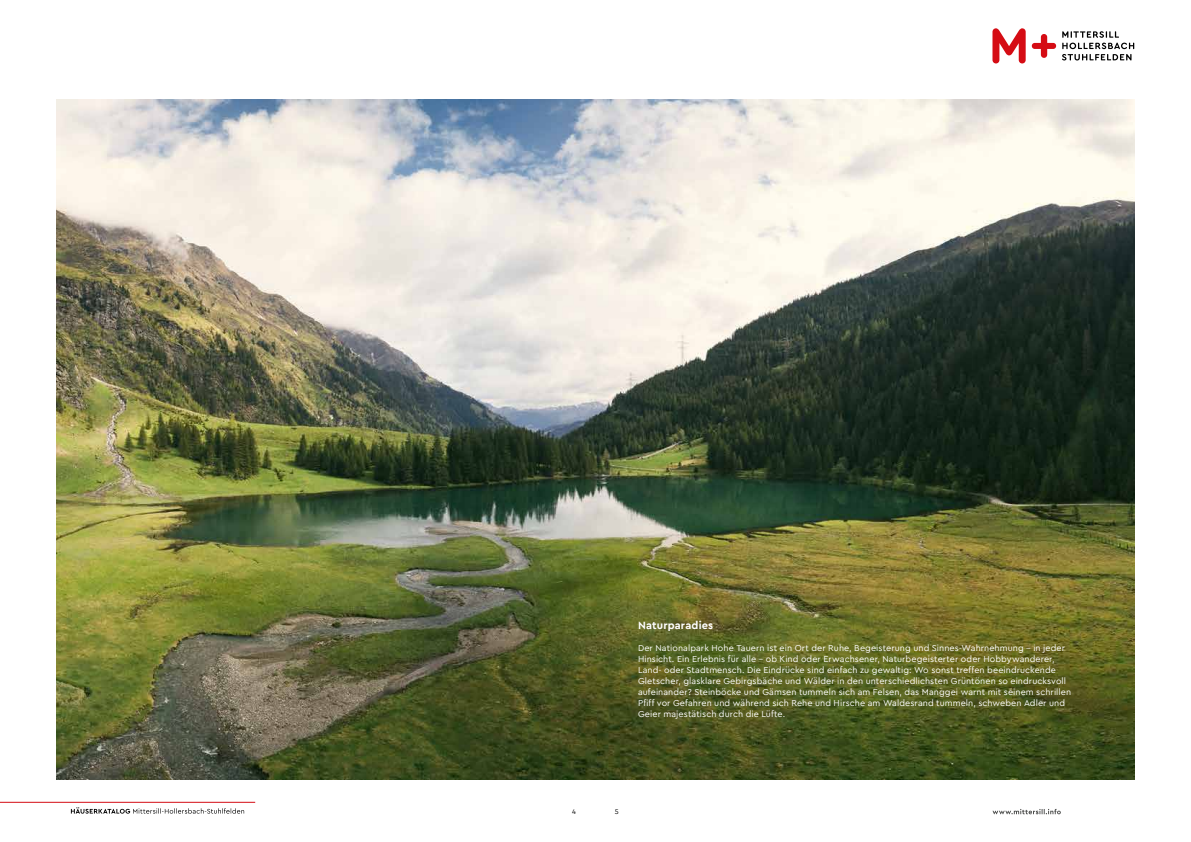
<style>
.page{position:relative;width:1191px;height:842px;background:#fff}
.page>*{position:absolute;margin:0;border:0;box-sizing:border-box;transform-origin:0 0}
.t1{font:700 11px "Cera Pro";letter-spacing:.015em;color:#fff}
.t2{font:9px/11px "Cera Pro";letter-spacing:.01em;color:#fff}
.t3{font:7px "Cera Pro";color:#000}
</style>
<div class="page">
<hr style="left:0;top:802px;width:255px;height:1px;background:#d50c14">
<svg style="left:992px;top:809px;width:68px;height:5px"></svg>
<svg style="left:1062px;top:31px;width:72px;height:30px"></svg>
<svg style="left:992px;top:28px;width:64px;height:35px"></svg>
<svg style="left:71px;top:807px;width:173px;height:7px"></svg>
<img style="left:57px;top:99px;width:1077px;height:681px">
<p class="t1" style="left:638px;top:618px;width:77px">Naturparadies</p>
<p class="t2" style="left:638px;top:642px;width:434px">Der Nationalpark Hohe Tauern ist ein Ort der Ruhe, Begeisterung und Sinnes-Wahrnehmung – in jeder Hinsicht. Ein Erlebnis für alle – ob Kind oder Erwachsener, Naturbegeisterter oder Hobbywanderer, Land- oder Stadtmensch. Die Eindrücke sind einfach zu gewaltig: Wo sonst treffen beeindruckende Gletscher, glasklare Gebirgsbäche und Wälder in den unterschiedlichsten Grüntönen so eindrucksvoll aufeinander? Steinböcke und Gämsen tummeln sich am Felsen, das Manggei warnt mit seinem schrillen Pfiff vor Gefahren und während sich Rehe und Hirsche am Waldesrand tummeln, schweben Adler und Geier majestätisch durch die Lüfte.</p>
<p class="t3" style="left:572px;top:807px;width:5px">4</p>
<p class="t3" style="left:615px;top:807px;width:5px">5</p>
</div>
